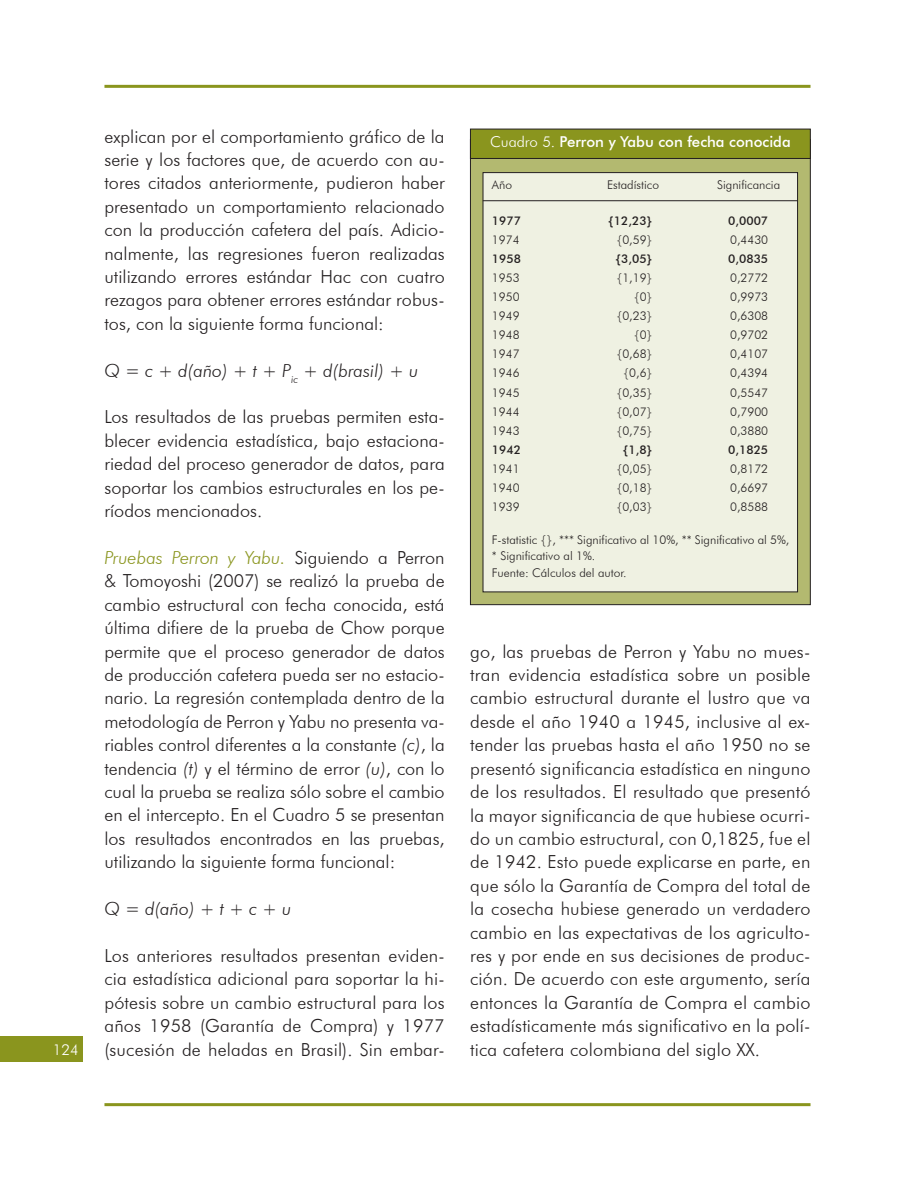
<style>
.page{position:relative;width:915px;height:1191px;background:#fff}
.page>*{position:absolute;margin:0;border:0;box-sizing:border-box;transform-origin:0 0}
.t1{font:300 18px/23.4px "Futura BT";color:#231f20;text-align:justify}
.t2{font:italic 300 18px "Futura BT";color:#231f20}
.t3{font:500 15px "Futura BT";color:#fff}
.t4{font:300 15px "Futura BT";color:#fff}
.t5{font:300 12px/16.5px "Futura BT";color:#231f20}
.t6{font:500 12px "Futura BT";color:#231f20}
.s1{font-style:italic;color:#8a951e}
.s2{font-style:italic}
.s3{font-weight:300}
</style>
<div class="page">
<div style="left:0;top:1036px;width:83px;height:26px;background:#8a951e"></div>
<hr style="left:104px;top:1103px;width:706px;height:3px;background:#8a951e">
<hr style="left:104px;top:85px;width:706px;height:3px;background:#8a951e">
<div style="left:470px;top:139px;width:340px;height:466px;background:#b3b970;border:1px solid #231f20"></div>
<div style="left:482px;top:172px;width:315px;height:420px;background:#eff1e2"></div>
<div style="left:470px;top:129px;width:340px;height:30px;background:#8a951e;border:1px solid #231f20"></div>
<hr style="left:482px;top:200px;width:315px;height:1px;background:#231f20">
<p class="t4" style="left:53px;top:1040px;width:27px">124</p>
<p class="t1" style="left:104px;top:124px;width:341px">explican por el comportamiento gráfico de la serie y los factores que, de acuerdo con au&shy;tores citados anteriormente, pudieron haber presentado un comportamiento relacionado con la producción cafetera del país. Adicio&shy;nalmente, las regresiones fueron realizadas utilizando errores estándar Hac con cuatro rezagos para obtener errores estándar robus&shy;tos, con la siguiente forma funcional:</p>
<p class="t2" style="left:104px;top:359px;width:315px">Q = c + d(año) + t + P<sub>ic</sub> + d(brasil) + u</p>
<p class="t1" style="left:104px;top:405px;width:341px">Los resultados de las pruebas permiten esta&shy;blecer evidencia estadística, bajo estaciona&shy;riedad del proceso generador de datos, para soportar los cambios estructurales en los pe&shy;ríodos mencionados.</p>
<p class="t1" style="left:104px;top:545px;width:341px"><span class="s1">Pruebas Perron y Yabu.</span> Siguiendo a Perron &amp; Tomoyoshi (2007) se realizó la prueba de cambio estructural con fecha conocida, está última difiere de la prueba de Chow porque permite que el proceso generador de datos de producción cafetera pueda ser no estacio&shy;nario. La regresión contemplada dentro de la metodología de Perron y Yabu no presenta va&shy;riables control diferentes a la constante <span class="s2">(c)</span>, la tendencia <span class="s2">(t)</span> y el término de error <span class="s2">(u)</span>, con lo cual la prueba se realiza sólo sobre el cambio en el intercepto. En el Cuadro 5 se presentan los resultados encontrados en las pruebas, utilizando la siguiente forma funcional:</p>
<p class="t2" style="left:104px;top:897px;width:188px">Q = d(año) + t + c + u</p>
<p class="t1" style="left:104px;top:943px;width:341px">Los anteriores resultados presentan eviden&shy;cia estadística adicional para soportar la hi&shy;pótesis sobre un cambio estructural para los años 1958 (Garantía de Compra) y 1977 (sucesión de heladas en Brasil). Sin embar-</p>
<p class="t3" style="left:490px;top:133px;width:302px"><span class="s3">Cuadro 5.</span> Perron y Yabu con fecha conocida</p>
<p class="t5" style="left:492px;top:177px;width:22px">Año</p>
<p class="t5" style="left:607px;top:177px;width:53px">Estadístico</p>
<p class="t5" style="left:717px;top:177px;width:65px">Significancia</p>
<p class="t6" style="left:492px;top:213px;width:30px">1977</p>
<p class="t6" style="left:607px;top:213px;width:46px">{12,23}</p>
<p class="t6" style="left:728px;top:213px;width:41px">0,0007</p>
<p class="t5" style="left:492px;top:231px;width:29px">1974</p>
<p class="t5" style="left:616px;top:231px;width:38px">{0,59}</p>
<p class="t5" style="left:729px;top:231px;width:40px">0,4430</p>
<p class="t6" style="left:492px;top:251px;width:30px">1958</p>
<p class="t6" style="left:615px;top:251px;width:39px">{3,05}</p>
<p class="t6" style="left:728px;top:251px;width:41px">0,0835</p>
<p class="t5" style="left:492px;top:269px;width:29px">1953</p>
<p class="t5" style="left:616px;top:269px;width:38px">{1,19}</p>
<p class="t5" style="left:729px;top:269px;width:40px">0,2772</p>
<p class="t5" style="left:492px;top:289px;width:29px">1950</p>
<p class="t5" style="left:633px;top:289px;width:20px">{0}</p>
<p class="t5" style="left:729px;top:289px;width:40px">0,9973</p>
<p class="t5" style="left:492px;top:308px;width:29px">1949</p>
<p class="t5" style="left:616px;top:308px;width:38px">{0,23}</p>
<p class="t5" style="left:729px;top:308px;width:40px">0,6308</p>
<p class="t5" style="left:492px;top:327px;width:29px">1948</p>
<p class="t5" style="left:633px;top:327px;width:20px">{0}</p>
<p class="t5" style="left:729px;top:327px;width:40px">0,9702</p>
<p class="t5" style="left:492px;top:346px;width:29px">1947</p>
<p class="t5" style="left:616px;top:346px;width:38px">{0,68}</p>
<p class="t5" style="left:729px;top:346px;width:40px">0,4107</p>
<p class="t5" style="left:492px;top:365px;width:29px">1946</p>
<p class="t5" style="left:623px;top:365px;width:31px">{0,6}</p>
<p class="t5" style="left:729px;top:365px;width:40px">0,4394</p>
<p class="t5" style="left:492px;top:384px;width:29px">1945</p>
<p class="t5" style="left:616px;top:384px;width:38px">{0,35}</p>
<p class="t5" style="left:729px;top:384px;width:40px">0,5547</p>
<p class="t5" style="left:492px;top:403px;width:29px">1944</p>
<p class="t5" style="left:616px;top:403px;width:38px">{0,07}</p>
<p class="t5" style="left:729px;top:403px;width:40px">0,7900</p>
<p class="t5" style="left:492px;top:422px;width:29px">1943</p>
<p class="t5" style="left:616px;top:422px;width:38px">{0,75}</p>
<p class="t5" style="left:729px;top:422px;width:40px">0,3880</p>
<p class="t6" style="left:492px;top:442px;width:30px">1942</p>
<p class="t6" style="left:622px;top:442px;width:32px">{1,8}</p>
<p class="t6" style="left:728px;top:442px;width:41px">0,1825</p>
<p class="t5" style="left:492px;top:460px;width:29px">1941</p>
<p class="t5" style="left:616px;top:460px;width:38px">{0,05}</p>
<p class="t5" style="left:729px;top:460px;width:40px">0,8172</p>
<p class="t5" style="left:492px;top:479px;width:29px">1940</p>
<p class="t5" style="left:616px;top:479px;width:38px">{0,18}</p>
<p class="t5" style="left:729px;top:479px;width:40px">0,6697</p>
<p class="t5" style="left:492px;top:498px;width:29px">1939</p>
<p class="t5" style="left:616px;top:498px;width:38px">{0,03}</p>
<p class="t5" style="left:729px;top:498px;width:40px">0,8588</p>
<p class="t5" style="left:492px;top:531px;width:298px">F-statistic {}, *** Significativo al 10%, ** Significativo al 5%, * Significativo al 1%.<br>Fuente: Cálculos del autor.</p>
<p class="t1" style="left:470px;top:639px;width:341px">go, las pruebas de Perron y Yabu no mues&shy;tran evidencia estadística sobre un posible cambio estructural durante el lustro que va desde el año 1940 a 1945, inclusive al ex&shy;tender las pruebas hasta el año 1950 no se presentó significancia estadística en ninguno de los resultados. El resultado que presentó la mayor significancia de que hubiese ocurri&shy;do un cambio estructural, con 0,1825, fue el de 1942. Esto puede explicarse en parte, en que sólo la Garantía de Compra del total de la cosecha hubiese generado un verdadero cambio en las expectativas de los agriculto&shy;res y por ende en sus decisiones de produc&shy;ción. De acuerdo con este argumento, sería entonces la Garantía de Compra el cambio estadísticamente más significativo en la polí&shy;tica cafetera colombiana del siglo XX.</p>
</div>
